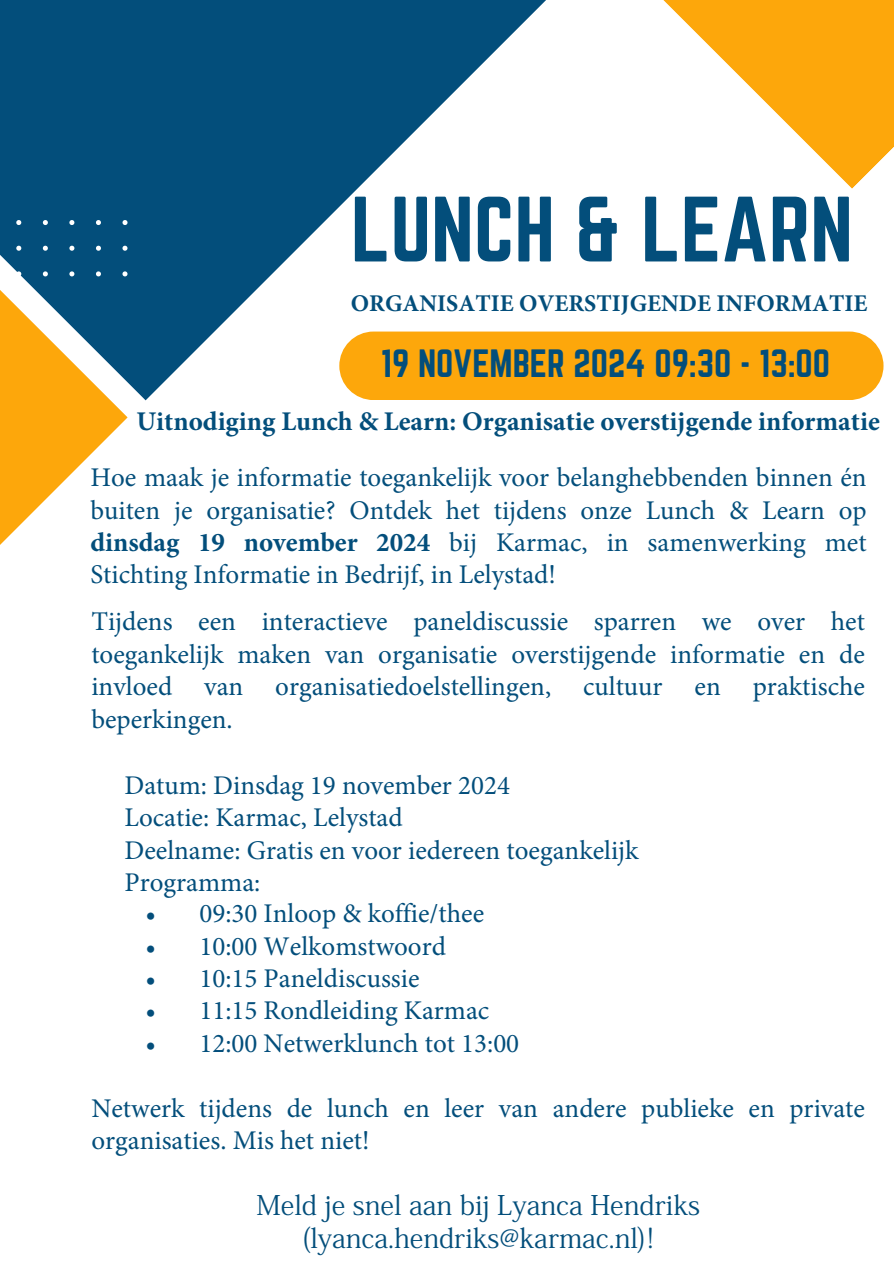
<style>
.page{position:relative;width:894px;height:1264px;background:#fff}
.page>*{position:absolute;margin:0;border:0;box-sizing:border-box;transform-origin:0 0}
.t1{font:81px "Norwester Regular 2";color:#034e7b}
.t2{font:34.5px "Norwester Regular 2";color:#034e7b}
.t3{font:27px/32.4px "Minion Pro";color:#034e7b;text-align:justify}
.t4{font:27px/32.4px "Koz Min Pr 6 N";color:#034e7b;text-align:center}
.t5{font:700 27px "Minion Pro";color:#034e7b}
.t6{font:700 24px "Minion Pro";color:#034e7b}
.s1{font-weight:700}
</style>
<div class="page">
<svg style="left:0;top:0;width:546px;height:400px;fill:#034e7b"></svg>
<svg style="left:663px;top:0;width:230px;height:189px;fill:#fda70b"></svg>
<svg style="left:0;top:220px;width:128px;height:325px"></svg>
<div style="left:339px;top:331px;width:544px;height:69px;background:#fda70b;border-radius:34px"></div>
<p class="t1" style="left:351px;top:180px;width:503px">LUNCH &amp; LEARN</p>
<p class="t6" style="left:351px;top:287px;width:518px">ORGANISATIE OVERSTIJGENDE INFORMATIE</p>
<h1 class="t2" style="left:381px;top:343px;width:450px">19 NOVEMBER 2024 09:30 - 13:00</h1>
<p class="t5" style="left:136px;top:402px;width:744px">Uitnodiging Lunch &amp; Learn: Organisatie overstijgende informatie</p>
<p class="t3" style="left:90px;top:461px;width:777px">Hoe maak je informatie toegankelijk voor belanghebbenden binnen én buiten je organisatie? Ontdek het tijdens onze Lunch &amp; Learn op <span class="s1">dinsdag 19 november 2024</span> bij Karmac, in samenwerking met Stichting Informatie in Bedrijf, in Lelystad!</p>
<p class="t3" style="left:91px;top:605px;width:774px">Tijdens een interactieve paneldiscussie sparren we over het toegankelijk maken van organisatie overstijgende informatie en de invloed van organisatiedoelstellingen, cultuur en praktische beperkingen.</p>
<p class="t3" style="left:124px;top:769px;width:515px;text-align:left">Datum: Dinsdag 19 november 2024<br>Locatie: Karmac, Lelystad<br>Deelname: Gratis en voor iedereen toegankelijk<br>Programma:</p>
<p class="t3" style="left:145px;top:897px;width:340px">• 09:30 Inloop &amp; koffie/thee</p>
<p class="t3" style="left:145px;top:929px;width:302px">• 10:00 Welkomstwoord</p>
<p class="t3" style="left:145px;top:962px;width:275px">• 10:15 Paneldiscussie</p>
<p class="t3" style="left:145px;top:994px;width:345px">• 11:15 Rondleiding Karmac</p>
<p class="t3" style="left:145px;top:1027px;width:375px">• 12:00 Netwerklunch tot 13:00</p>
<p class="t3" style="left:91px;top:1091px;width:774px">Netwerk tijdens de lunch en leer van andere publieke en private organisaties. Mis het niet!</p>
<p class="t4" style="left:256px;top:1189px;width:445px">Meld je snel aan bij Lyanca Hendriks (lyanca.hendriks@karmac.nl)!</p>
</div>
